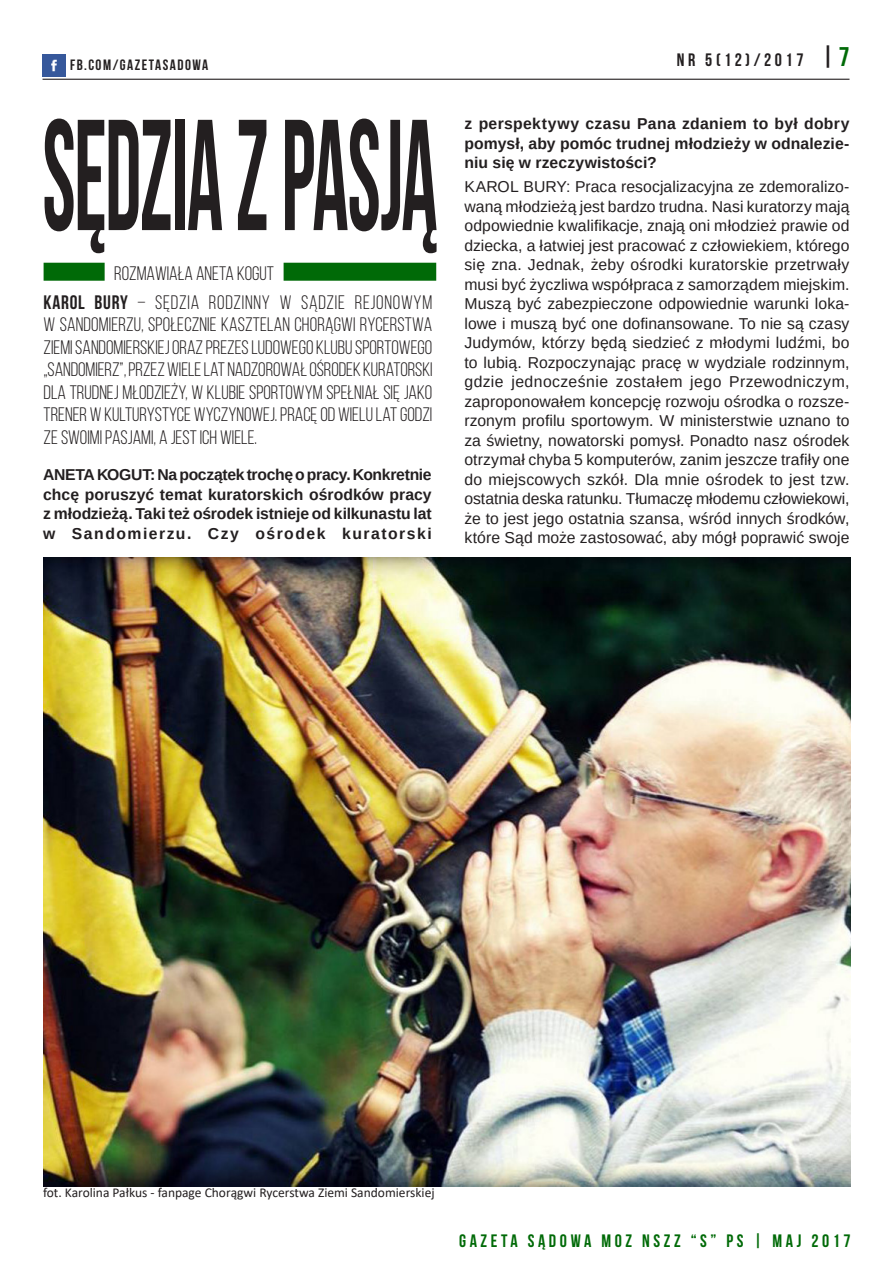
<style>
.page{position:relative;width:893px;height:1263px;background:#fff}
.page>*{position:absolute;margin:0;border:0;box-sizing:border-box;transform-origin:0 0}
.t1{font:700 157.5px "Bebas Neue";letter-spacing:-.015em;color:#231f20;scale:.56 1}
.t2{font:19.5px/22.5px "Bebas Neue";color:#231f20;text-align:justify}
.t3{font:700 18px "Bebas Neue";letter-spacing:.2em;color:#006a07}
.t4{font:700 18px "Bebas Neue";letter-spacing:.2em;color:#231f20}
.t5{font:15.75px/19.5px "Arimo";letter-spacing:.005em;color:#231f20;text-align:justify}
.t6{font:700 15.75px/19.5px "Arimo";letter-spacing:.005em;color:#231f20;text-align:justify}
.t7{font:700 15px "Bebas Neue";letter-spacing:.1em;color:#231f20}
.t8{font:13.5px "Calibri";color:#231f20}
.s1{font-weight:700}
.s2{font-size:27px}
.s3{font-size:27px;color:#006a07}
</style>
<div class="page">
<hr style="left:43px;top:79px;width:806px;height:1px;background:#231f20">
<img style="left:43px;top:55px;width:22px;height:21px">
<div style="left:44px;top:263px;width:61px;height:18px;background:#006a07"></div>
<div style="left:284px;top:263px;width:152px;height:18px;background:#006a07"></div>
<img style="left:43px;top:557px;width:808px;height:629px">
<p class="t7" style="left:70px;top:57px;width:140px">FB.COM/GAZETASADOWA</p>
<h1 class="t1" style="left:43px;top:89px;width:703px">SĘDZIA Z PASJĄ</h1>
<p class="t2" style="left:114px;top:262px;width:161px">ROZMAWIAŁA ANETA KOGUT</p>
<p class="t2" style="left:44px;top:291px;width:391px"><span class="s1">KAROL BURY</span> – SĘDZIA RODZINNY W SĄDZIE REJONOWYM W SANDOMIERZU, SPOŁECZNIE KASZTELAN CHORĄGWI RYCERSTWA ZIEMI SANDOMIERSKIEJ ORAZ PREZES LUDOWEGO KLUBU SPORTOWEGO „SANDOMIERZ”, PRZEZ WIELE LAT NADZOROWAŁ OŚRODEK KURATORSKI DLA TRUDNEJ MŁODZIEŻY, W KLUBIE SPORTOWYM SPEŁNIAŁ SIĘ JAKO TRENER W KULTURYSTYCE WYCZYNOWEJ. PRACĘ OD WIELU LAT GODZI ZE SWOIMI PASJAMI, A JEST ICH WIELE.</p>
<p class="t6" style="left:43px;top:465px;width:390px">ANETA KOGUT: Na początek trochę o pracy. Konkretnie chcę poruszyć temat kuratorskich ośrodków pracy z młodzieżą. Taki też ośrodek istnieje od kilkunastu lat w Sandomierzu. Czy ośrodek kuratorski</p>
<p class="t4" style="left:677px;top:49px;width:174px">NR 5(12)/2017 <span class="s2">|</span> <span class="s3">7</span></p>
<p class="t6" style="left:464px;top:114px;width:386px">z perspektywy czasu Pana zdaniem to był dobry pomysł, aby pomóc trudnej młodzieży w odnalezie&shy;niu się w rzeczywistości?</p>
<p class="t5" style="left:464px;top:177px;width:387px">KAROL BURY: Praca resocjalizacyjna ze zdemoralizo&shy;waną młodzieżą jest bardzo trudna. Nasi kuratorzy mają odpowiednie kwalifikacje, znają oni młodzież prawie od dziecka, a łatwiej jest pracować z człowiekiem, którego się zna. Jednak, żeby ośrodki kuratorskie przetrwały musi być życzliwa współpraca z samorządem miejskim.<br>Muszą być zabezpieczone odpowiednie warunki loka&shy;lowe i muszą być one dofinansowane. To nie są czasy Judymów, którzy będą siedzieć z młodymi ludźmi, bo to lubią. Rozpoczynając pracę w wydziale rodzinnym, gdzie jednocześnie zostałem jego Przewodniczym, zaproponowałem koncepcję rozwoju ośrodka o rozsze&shy;rzonym profilu sportowym. W ministerstwie uznano to za świetny, nowatorski pomysł. Ponadto nasz ośrodek otrzymał chyba 5 komputerów, zanim jeszcze trafiły one do miejscowych szkół. Dla mnie ośrodek to jest tzw. ostatnia deska ratunku. Tłumaczę młodemu człowiekowi, że to jest jego ostatnia szansa, wśród innych środków, które Sąd może zastosować, aby mógł poprawić swoje</p>
<p class="t8" style="left:43px;top:1183px;width:393px">fot. Karolina Pałkus - fanpage Chorągwi Rycerstwa Ziemi Sandomierskiej</p>
<p class="t3" style="left:459px;top:1231px;width:393px">GAZETA SĄDOWA MOZ NSZZ “S” PS | MAJ 2017</p>
</div>
